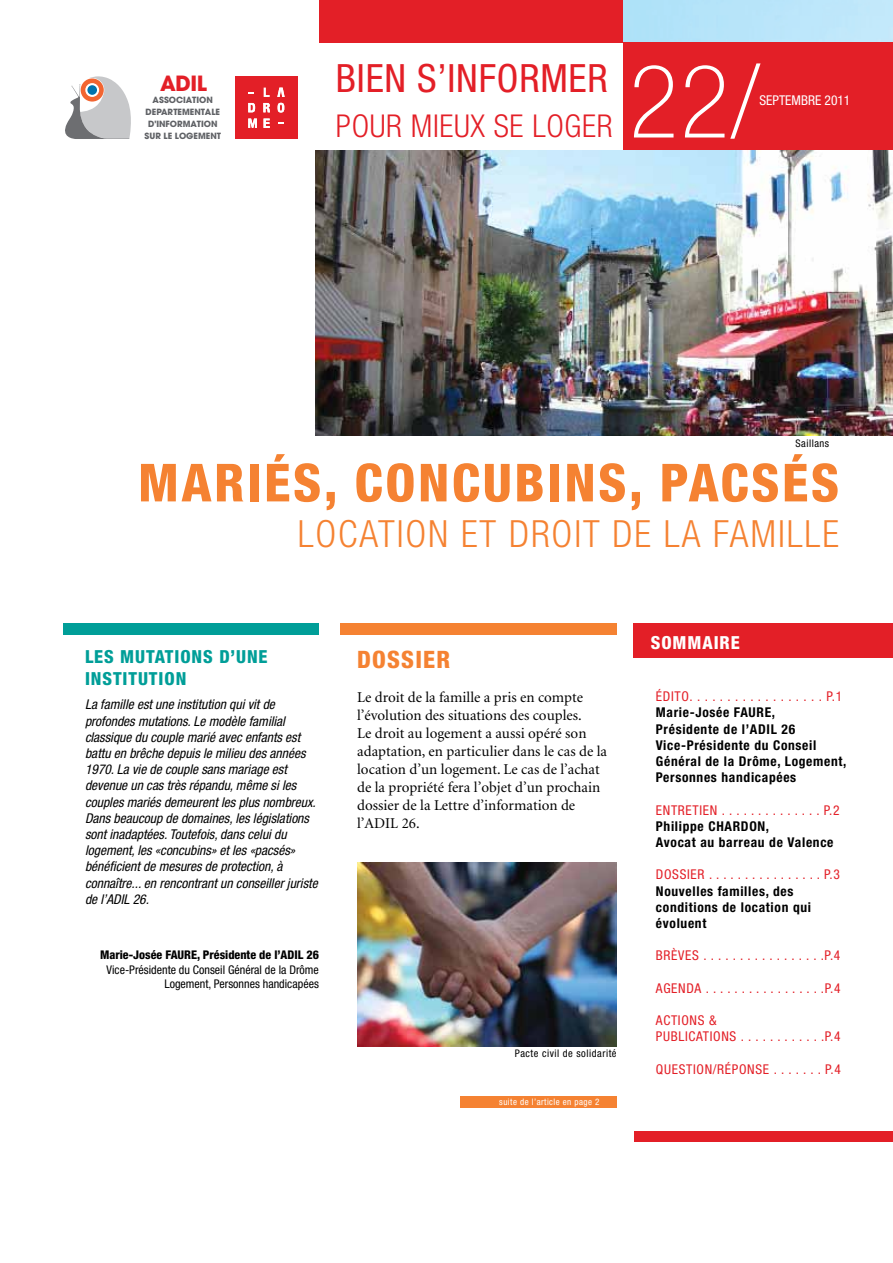
<style>
.page{position:relative;width:893px;height:1263px;background:#fff}
.page>*{position:absolute;margin:0;border:0;box-sizing:border-box;transform-origin:0 0}
.t1{font:100 condensed 102px "Helvetica Neue LT";color:#fff}
.t2{font:800 condensed 52.5px "Helvetica Neue LT";letter-spacing:.05em;color:#f58232}
.t3{font:condensed 39px "Helvetica Neue LT";letter-spacing:.02em;color:#e31f27}
.t4{font:300 condensed 37.5px "Helvetica Neue LT";letter-spacing:.05em;color:#f58232}
.t5{font:300 condensed 31.5px "Helvetica Neue LT";letter-spacing:.02em;color:#e31f27}
.t6{font:800 condensed 24px "Helvetica Neue LT";letter-spacing:.05em;color:#f58232}
.t7{font:700 20.85px "Avant Garde";color:#e31f27}
.t8{font:800 condensed 18px/21.6px "Helvetica Neue LT";letter-spacing:.05em;color:#009e98}
.t9{font:800 condensed 18px "Helvetica Neue LT";letter-spacing:.05em;color:#fff}
.t10{font:15px/18px "Minion LT";color:#000}
.t11{font:italic condensed 13.5px/16.2px "Helvetica Neue LT";color:#000}
.t12{font:700 condensed 13.5px/16.2px "Helvetica Neue LT";letter-spacing:.05em;color:#000}
.t13{font:condensed 13.5px/16.2px "Helvetica Neue LT";letter-spacing:.05em;color:#e31f27}
.t14{font:condensed 13.5px "Helvetica Neue LT";color:#fff}
.t15{font:condensed 12px/14.4px "Helvetica Neue LT";color:#000;text-align:right}
.t16{font:800 condensed 12px "Helvetica Neue LT";color:#000}
.t17{font:condensed 10.5px "Helvetica Neue LT";letter-spacing:.05em;color:#000}
.t18{font:condensed 9px "Helvetica Neue LT";color:#fff}
.t19{font:700 8.55px/12px "Avant Garde";color:#5f6165;text-align:center}
</style>
<div class="page">
<img style="left:623px;top:0;width:270px;height:43px">
<div style="left:319px;top:43px;width:574px;height:108px;background:#e31f27"></div>
<div style="left:308px;top:43px;width:315px;height:115px;background:#fff"></div>
<div style="left:635px;top:1131px;width:258px;height:11px;background:#e31f27"></div>
<div style="left:460px;top:1096px;width:157px;height:11px;background:#f58232"></div>
<div style="left:319px;top:0;width:304px;height:43px;background:#e31f27"></div>
<div style="left:634px;top:623px;width:259px;height:34px;background:#e31f27"></div>
<div style="left:340px;top:623px;width:277px;height:11px;background:#f58232"></div>
<div style="left:64px;top:623px;width:255px;height:11px;background:#009e98"></div>
<div style="left:235px;top:76px;width:63px;height:63px;background:#e31f27"></div>
<svg style="left:264px;top:88px;width:6px;height:9px"></svg>
<svg style="left:263px;top:103px;width:7px;height:9px"></svg>
<svg style="left:278px;top:103px;width:6px;height:10px"></svg>
<svg style="left:264px;top:119px;width:6px;height:9px"></svg>
<svg style="left:278px;top:122px;width:6px;height:2px"></svg>
<svg style="left:277px;top:88px;width:8px;height:9px"></svg>
<svg style="left:248px;top:103px;width:7px;height:9px"></svg>
<svg style="left:248px;top:119px;width:9px;height:9px"></svg>
<svg style="left:248px;top:92px;width:6px;height:2px"></svg>
<svg style="left:65px;top:76px;width:66px;height:63px"></svg>
<img style="left:316px;top:151px;width:577px;height:285px">
<img style="left:357px;top:863px;width:260px;height:183px">
<h3 class="t7" style="left:160px;top:70px;width:49px">ADIL</h3>
<p class="t19" style="left:145px;top:94px;width:78px">ASSOCIATION<br>DEPARTEMENTALE<br>D'INFORMATION<br>SUR LE LOGEMENT</p>
<h3 class="t3" style="left:336px;top:55px;width:273px">bien s’informer</h3>
<h3 class="t5" style="left:336px;top:108px;width:278px">POUR MIEUX SE LOGER</h3>
<h1 class="t1" style="left:629px;top:44px;width:132px">22/</h1>
<p class="t14" style="left:759px;top:92px;width:28px">SEPTEMBRE</p>
<p class="t14" style="left:824px;top:92px;width:27px">2011</p>
<p class="t17" style="left:795px;top:438px;width:35px">Saillans</p>
<h2 class="t2" style="left:138px;top:450px;width:703px">MARIÉS, CONCUBINS, PACSÉS</h2>
<h3 class="t4" style="left:298px;top:512px;width:543px">LOCATION ET DROIT DE LA FAMILLE</h3>
<h3 class="t8" style="left:85px;top:645px;width:173px">LES MUTATIONS D’UNE<br>INSTIT</h3>
<h3 class="t8" style="left:138px;top:667px;width:21px">UTION</h3>
<p class="t11" style="left:85px;top:696px;width:234px">La famille est une institution qui vit de profondes mutations. Le modèle familial classique du couple marié avec enfants est battu en brêche depuis le milieu des années 1970. La vie de couple sans mariage est devenue un cas très répandu, même si les couples mariés demeurent les plus nombreux.<br>Dans beaucoup de domaines, les législations sont inadaptées. Toutefois, dans celui du logement, les «concubins» et les «pacsés» bénéficient de mesures de protection, à connaître... en rencontrant un conseiller juriste de l’ADIL 26.</p>
<p class="t16" style="left:100px;top:948px;width:220px">MARIE-JOSÉE FAURE, PRÉSIDENTE DE L’ADIL 26</p>
<p class="t15" style="left:107px;top:962px;width:214px">Vice-Présidente du Conseil Général de la Drôme<br>Logement, Personnes handicapées</p>
<h3 class="t6" style="left:357px;top:644px;width:94px">DOSSIER</h3>
<p class="t10" style="left:357px;top:688px;width:251px">Le droit de la famille a pris en compte l’évolution des situations des couples.<br>Le droit au logement a aussi opéré son adaptation, en particulier dans le cas de la location d’un logement. Le cas de l’achat de la propriété fera l’objet d’un prochain dossier de la Lettre d’information de l’ADIL 26.</p>
<p class="t17" style="left:515px;top:1047px;width:103px">Pacte civil de solidarité</p>
<p class="t18" style="left:499px;top:1096px;width:102px">suite de l’article en page 2</p>
<h3 class="t9" style="left:651px;top:631px;width:90px">SOMMAIRE</h3>
<p class="t13" style="left:656px;top:688px;width:188px">édito. . . . . . . . . . . . . . . . . . p.1</p>
<p class="t12" style="left:656px;top:704px;width:192px">Marie-Josée FAURE,<br>Présidente de l’adil 26<br>Vice-Présidente du Conseil<br>Général de la Drôme, Logement,<br>Personnes handicapées</p>
<p class="t13" style="left:656px;top:801px;width:185px">entretien . . . . . . . . . . . . . . p.2</p>
<p class="t12" style="left:656px;top:818px;width:179px">Philippe CHARDON,<br>Avocat au barreau de Valence</p>
<p class="t13" style="left:656px;top:866px;width:186px">dossier . . . . . . . . . . . . . . . . p.3</p>
<p class="t12" style="left:656px;top:882px;width:157px">Nouvelles familles, des conditions de location qui évoluent</p>
<p class="t13" style="left:656px;top:947px;width:186px">brèves . . . . . . . . . . . . . . . . .p.4</p>
<p class="t13" style="left:656px;top:980px;width:186px">agenda . . . . . . . . . . . . . . . . .p.4</p>
<p class="t13" style="left:656px;top:1012px;width:186px">actions &amp;<br>publications . . . . . . . . . . . .p.4</p>
<p class="t13" style="left:656px;top:1061px;width:186px">question/réponse . . . . . . . p.4</p>
</div>
